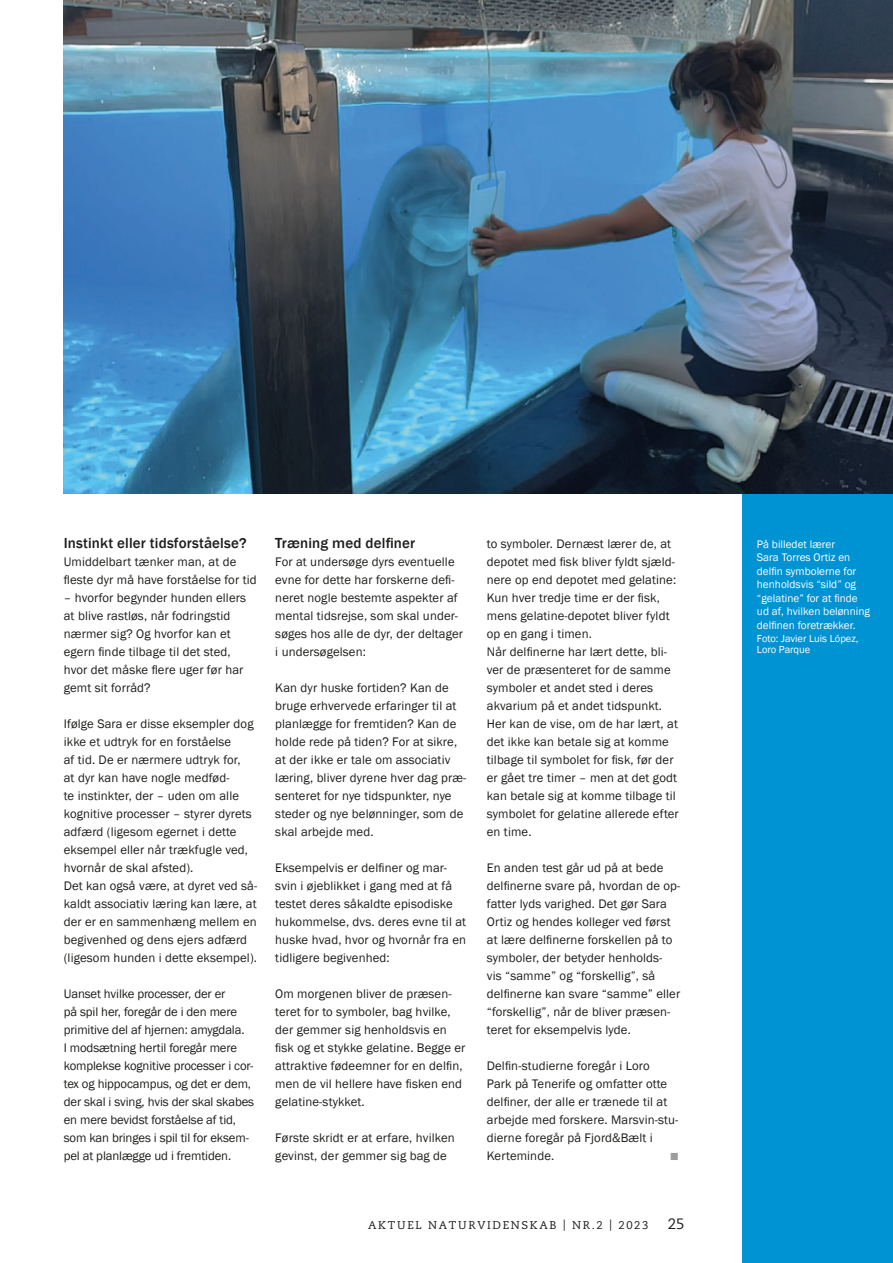
<style>
.page{position:relative;width:893px;height:1263px;background:#fff}
.page>*{position:absolute;margin:0;border:0;box-sizing:border-box;transform-origin:0 0}
.t1{font:500 15px "Franklin Gothic";letter-spacing:.01em;color:#1d1d1b}
.t2{font:15px "Caecilia";color:#1d1d1b}
.t3{font:12.75px/18px "Franklin Gothic";letter-spacing:.01em;color:#1d1d1b}
.t4{font:12.75px/18px "Franklin Gothic";letter-spacing:-.01em;color:#1d1d1b}
.t5{font:12.3px "Wingdings";color:#9d9d9d}
.t6{font:11.25px/13.5px "Franklin Gothic";color:#fff}
.t7{font:11.25px "Caecilia";letter-spacing:.15em;color:#1d1d1b}
.t8{font:10.5px/10.5px "Franklin Gothic";color:#fff}
</style>
<div class="page">
<div style="left:743px;top:0;width:150px;height:1263px;background:#0093d3"></div>
<img style="left:64px;top:0;width:829px;height:494px">
<p class="t1" style="left:64px;top:534px;width:184px">Instinkt eller tidsforståelse?</p>
<p class="t3" style="left:64px;top:553px;width:194px">Umiddelbart tænker man, at de fleste dyr må have forståelse for tid</p>
<p class="t3" style="left:64px;top:589px;width:184px">– hvorfor begynder hunden ellers at blive rastløs, når fodringstid nærmer sig? Og hvorfor kan et egern finde tilbage til det sted, hvor det måske flere uger før har gemt sit forråd?</p>
<p class="t3" style="left:64px;top:715px;width:195px">Ifølge Sara er disse eksempler dog ikke et udtryk for en forståelse<br>af tid. De er nærmere udtryk for,<br>at dyr kan have nogle medfød-<br>te instinkter, der – uden om alle kognitive processer – styrer dyrets adfærd (ligesom egernet i dette eksempel eller når trækfugle ved, hvornår de skal afsted).<br>Det kan også være, at dyret ved så&shy;kaldt associativ læring kan lære, at der er en sammenhæng mellem en begivenhed og dens ejers adfærd (ligesom hunden i dette eksempel).</p>
<p class="t4" style="left:64px;top:985px;width:192px">Uanset hvilke processer, der er<br>på spil her, foregår de i den mere primitive del af hjernen: amygdala.<br>I modsætning hertil foregår mere komplekse kognitive processer i cor&shy;tex og hippocampus, og det er dem, der skal i sving, hvis der skal skabes en mere bevidst forståelse af tid, som kan bringes i spil til for eksem&shy;pel at planlægge ud i fremtiden.</p>
<p class="t1" style="left:275px;top:534px;width:141px">Træning med delfiner</p>
<p class="t3" style="left:275px;top:553px;width:189px">For at undersøge dyrs eventuelle evne for dette har forskerne defi&shy;neret nogle bestemte aspekter af mental tidsrejse, som skal under&shy;søges hos alle de dyr, der deltager i undersøgelsen:</p>
<p class="t3" style="left:275px;top:679px;width:193px">Kan dyr huske fortiden? Kan de bruge erhvervede erfaringer til at planlægge for fremtiden? Kan de holde rede på tiden? For at sikre, at der ikke er tale om associativ læring, bliver dyrene hver dag præ&shy;senteret for nye tidspunkter, nye steder og nye belønninger, som de skal arbejde med.</p>
<p class="t3" style="left:275px;top:859px;width:192px">Eksempelvis er delfiner og mar&shy;svin i øjeblikket i gang med at få testet deres såkaldte episodiske hukommelse, dvs. deres evne til at huske hvad, hvor og hvornår fra en tidligere begivenhed:</p>
<p class="t3" style="left:275px;top:985px;width:192px">Om morgenen bliver de præsen&shy;teret for to symboler, bag hvilke, der gemmer sig henholdsvis en fisk og et stykke gelatine. Begge er attraktive fødeemner for en delfin, men de vil hellere have fisken end gelatine-stykket.</p>
<p class="t3" style="left:275px;top:1129px;width:181px">Første skridt er at erfare, hvilken gevinst, der gemmer sig bag de</p>
<p class="t3" style="left:487px;top:535px;width:194px">to symboler. Dernæst lærer de, at depotet med fisk bliver fyldt sjæld&shy;nere op end depotet med gelatine:<br>Kun hver tredje time er der fisk, mens gelatine-depotet bliver fyldt op en gang i timen.<br>Når delfinerne har lært dette, bli&shy;ver de præsenteret for de samme symboler et andet sted i deres akvarium på et andet tidspunkt.<br>Her kan de vise, om de har lært, at det ikke kan betale sig at komme tilbage til symbolet for fisk, før der er gået tre timer – men at det godt kan betale sig at komme tilbage til symbolet for gelatine allerede efter en time.</p>
<p class="t3" style="left:487px;top:859px;width:195px">En anden test går ud på at bede delfinerne svare på, hvordan de op&shy;fatter lyds varighed. Det gør Sara Ortiz og hendes kolleger ved først at lære delfinerne forskellen på to symboler, der betyder henholds&shy;vis “samme” og “forskellig”, så delfinerne kan svare “samme” eller “forskellig”, når de bliver præsen&shy;teret for eksempelvis lyde.</p>
<p class="t3" style="left:487px;top:1057px;width:193px">Delfin-studierne foregår i Loro<br>Park på Tenerife og omfatter otte delfiner, der alle er trænede til at arbejde med forskere. Marsvin-stu&shy;dierne foregår på Fjord&amp;Bælt i<br>Kerteminde.</p>
<p class="t5" style="left:670px;top:1150px;width:11px">■</p>
<p class="t7" style="left:368px;top:1218px;width:282px">AKTUEL NATURVIDENSKAB | NR.2 | 2023</p>
<p class="t2" style="left:668px;top:1215px;width:18px">25</p>
<p class="t6" style="left:757px;top:537px;width:115px">På billedet lærer<br>Sara Torres Ortiz en delfin symbolerne for henholdsvis “sild” og “gelatine” for at finde ud af, hvilken belønning delfinen foretrækker.</p>
<p class="t8" style="left:757px;top:633px;width:103px">Foto: Javier Luis López,<br>Loro Parque</p>
</div>
